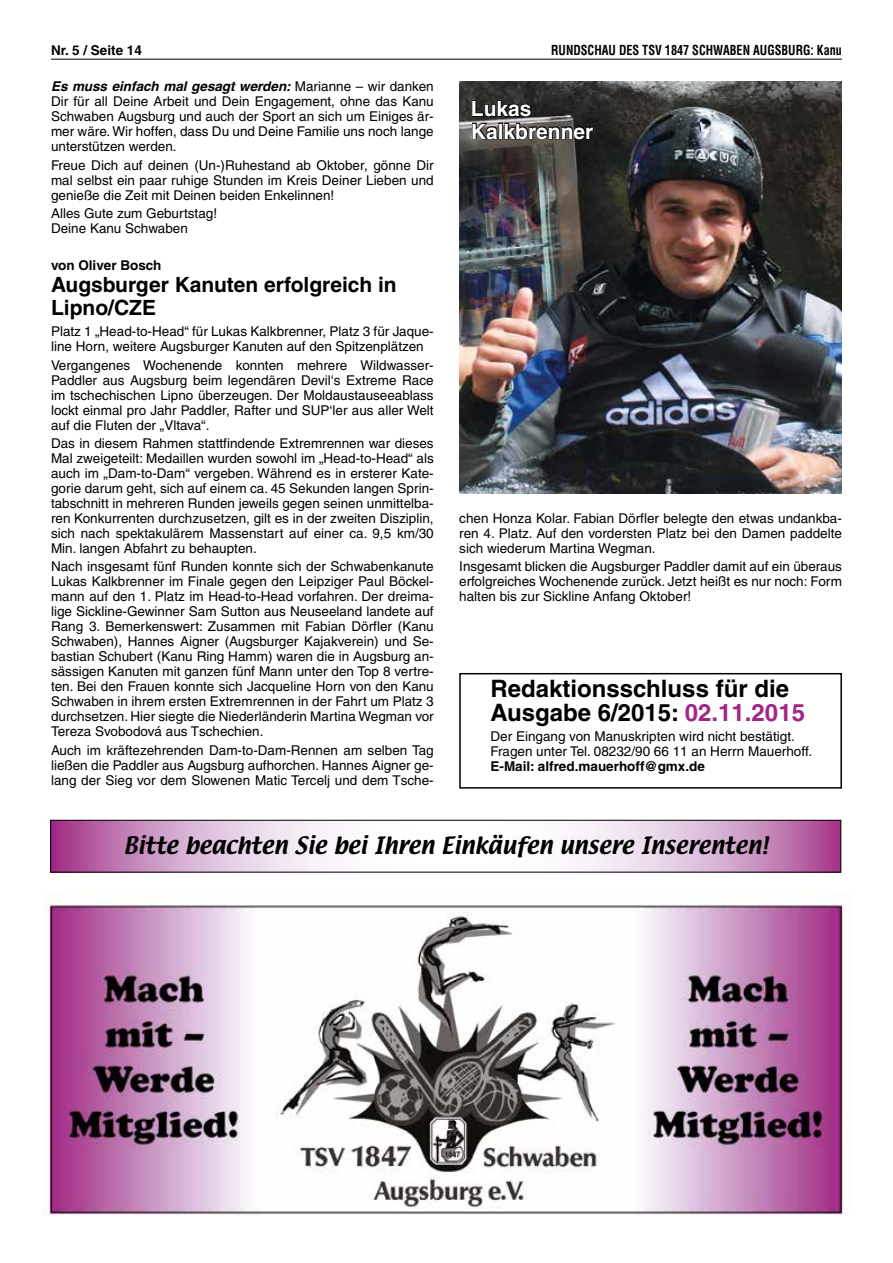
<style>
.page{position:relative;width:893px;height:1263px;background:#fff}
.page>*{position:absolute;margin:0;border:0;box-sizing:border-box;transform-origin:0 0}
.t1{font:700 24px/24px "Helvetica";color:#000}
.t2{font:21px "Textile";color:#000}
.t3{font:700 21px/22.5px "Helvetica";color:#000}
.t4{font:700 21px/22.5px "Helvetica";color:#fff}
.t5{font:13.5px/15px "Helvetica";color:#000;text-align:justify}
.t6{font:700 13.5px "Helvetica";color:#000}
.t7{font:700 condensed 13.5px "Helvetica";color:#000;scale:.9 1}
.s1{font-weight:700;font-style:italic}
.s2{color:#a02685}
</style>
<div class="page">
<hr style="left:51px;top:59px;width:791px;height:1px;background:#000">
<img style="left:459px;top:81px;width:383px;height:412px">
<svg style="left:471px;top:99px;width:124px;height:41px"></svg>
<div style="left:459px;top:673px;width:383px;height:116px;border:2px solid #000"></div>
<img style="left:45px;top:893px;width:799px;height:322px">
<svg style="left:52px;top:822px;width:787px;height:48px"></svg>
<div style="left:50px;top:820px;width:791px;height:52px;border:1px solid #000"></div>
<p class="t6" style="left:51px;top:42px;width:92px">Nr. 5 / Seite 14</p>
<p class="t7" style="left:551px;top:42px;width:325px">RUNDSCHAU DES TSV 1847 SCHWABEN AUGSBURG: Kanu</p>
<p class="t5" style="left:51px;top:79px;width:384px"><span class="s1">Es muss einfach mal gesagt werden:</span> Marianne – wir danken Dir für all Deine Arbeit und Dein Engagement, ohne das Kanu Schwaben Augsburg und auch der Sport an sich um Einiges är&shy;mer wäre. Wir hoffen, dass Du und Deine Familie uns noch lange unterstützen werden.</p>
<p class="t5" style="left:51px;top:157px;width:384px">Freue Dich auf deinen (Un-)Ruhestand ab Oktober, gönne Dir mal selbst ein paar ruhige Stunden im Kreis Deiner Lieben und genieße die Zeit mit Deinen beiden Enkelinnen!</p>
<p class="t5" style="left:51px;top:206px;width:168px">Alles Gute zum Geburtstag!<br>Deine Kanu Schwaben</p>
<p class="t6" style="left:51px;top:257px;width:112px">von Oliver Bosch</p>
<h2 class="t3" style="left:51px;top:273px;width:347px">Augsburger Kanuten erfolgreich in<br>Lipno/CZE</h2>
<p class="t5" style="left:51px;top:324px;width:384px">Platz 1 „Head-to-Head“ für Lukas Kalkbrenner, Platz 3 für Jaque&shy;line Horn, weitere Augsburger Kanuten auf den Spitzenplätzen</p>
<p class="t5" style="left:51px;top:357px;width:384px">Vergangenes Wochenende konnten mehrere Wildwasser-Paddler aus Augsburg beim legendären Devil‘s Extreme Race im tschechischen Lipno überzeugen. Der Moldaustauseeablass lockt einmal pro Jahr Paddler, Rafter und SUP‘ler aus aller Welt auf die Fluten der „Vltava“.</p>
<p class="t5" style="left:51px;top:436px;width:384px">Das in diesem Rahmen stattfindende Extremrennen war dieses Mal zweigeteilt: Medaillen wurden sowohl im „Head-to-Head“ als auch im „Dam-to-Dam“ vergeben. Während es in ersterer Kate&shy;gorie darum geht, sich auf einem ca. 45 Sekunden langen Sprin&shy;tabschnitt in mehreren Runden jeweils gegen seinen unmittelba&shy;ren Konkurrenten durchzusetzen, gilt es in der zweiten Disziplin, sich nach spektakulärem Massenstart auf einer ca. 9,5 km/30<br>Min. langen Abfahrt zu behaupten.</p>
<p class="t5" style="left:51px;top:559px;width:384px">Nach insgesamt fünf Runden konnte sich der Schwabenkanute Lukas Kalkbrenner im Finale gegen den Leipziger Paul Böckel&shy;mann auf den 1. Platz im Head-to-Head vorfahren. Der dreima&shy;lige Sickline-Gewinner Sam Sutton aus Neuseeland landete auf Rang 3. Bemerkenswert: Zusammen mit Fabian Dörfler (Kanu Schwaben), Hannes Aigner (Augsburger Kajakverein) und Se&shy;bastian Schubert (Kanu Ring Hamm) waren die in Augsburg an&shy;sässigen Kanuten mit ganzen fünf Mann unter den Top 8 vertre&shy;ten. Bei den Frauen konnte sich Jacqueline Horn von den Kanu Schwaben in ihrem ersten Extremrennen in der Fahrt um Platz 3 durchsetzen. Hier siegte die Niederländerin Martina Wegman vor Tereza Svobodová aus Tschechien.</p>
<p class="t5" style="left:51px;top:743px;width:384px">Auch im kräftezehrenden Dam-to-Dam-Rennen am selben Tag ließen die Paddler aus Augsburg aufhorchen. Hannes Aigner ge&shy;lang der Sieg vor dem Slowenen Matic Tercelj und dem Tsche-</p>
<h2 class="t4" style="left:471px;top:97px;width:124px">Lukas<br>Kalkbrenner</h2>
<p class="t5" style="left:459px;top:511px;width:384px">chen Honza Kolar. Fabian Dörfler belegte den etwas undankba&shy;ren 4. Platz. Auf den vordersten Platz bei den Damen paddelte sich wiederum Martina Wegman.</p>
<p class="t5" style="left:459px;top:559px;width:384px">Insgesamt blicken die Augsburger Paddler damit auf ein überaus erfolgreiches Wochenende zurück. Jetzt heißt es nur noch: Form halten bis zur Sickline Anfang Oktober!</p>
<h1 class="t1" style="left:490px;top:676px;width:316px">Redaktionsschluss für die<br>Ausgabe 6/2015: <span class="s2">02.11.2015</span></h1>
<p class="t5" style="left:490px;top:728px;width:323px">Der Eingang von Manuskripten wird nicht bestätigt.<br>Fragen unter Tel. 08232/90 66 11 an Herrn Mauerhoff.</p>
<p class="t6" style="left:490px;top:757px;width:216px">E-Mail: alfred.mauerhoff@gmx.de</p>
<h2 class="t2" style="left:124px;top:831px;width:646px">Bitte beachten Sie bei Ihren Einkäufen unsere Inserenten!</h2>
</div>
